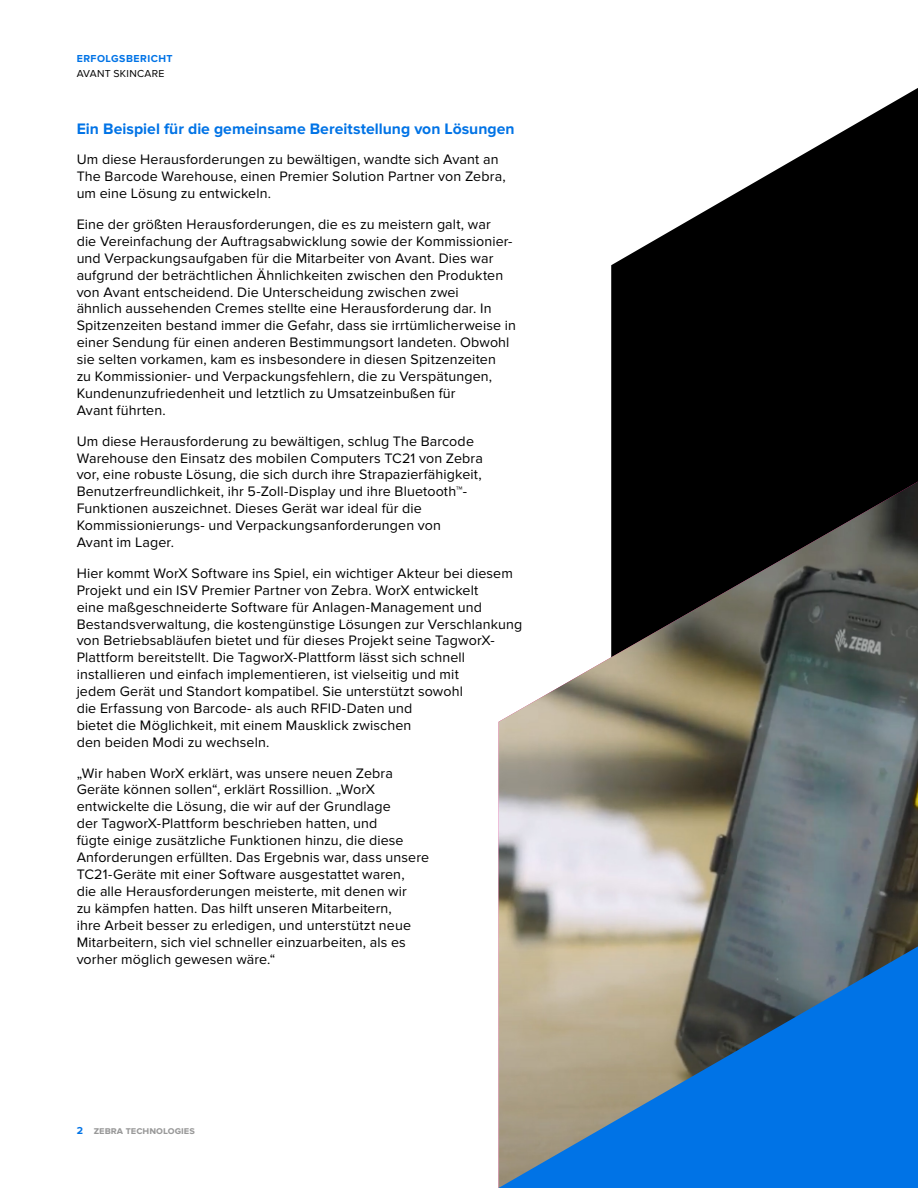
<style>
.page{position:relative;width:918px;height:1188px;background:#fff}
.page>*{position:absolute;margin:0;border:0;box-sizing:border-box;transform-origin:0 0}
.t1{font:700 15.75px "Proxima Nova";color:#0073e6}
.t2{font:14.25px/17px "Proxima Nova";letter-spacing:.01em;color:#000}
.t3{font:700 10.5px "Proxima Nova";color:#999}
.t4{font:700 10.5px "Proxima Nova";letter-spacing:.045em;color:#0073e6}
.t5{font:10.5px "Proxima Nova";letter-spacing:.025em;color:#000}
.s1{color:#0073e6}
</style>
<div class="page">
<svg style="left:611px;top:88px;width:307px;height:394px;fill:#000"></svg>
<img style="left:499px;top:482px;width:419px;height:464px">
<svg style="left:499px;top:946px;width:419px;height:242px"></svg>
<p class="t4" style="left:77px;top:53px;width:98px">ERFOLGSBERICHT</p>
<p class="t5" style="left:77px;top:67px;width:89px">AVANT SKINCARE</p>
<p class="t1" style="left:77px;top:120px;width:440px">Ein Beispiel für die gemeinsame Bereitstellung von Lösungen</p>
<p class="t2" style="left:77px;top:151px;width:430px">Um diese Herausforderungen zu bewältigen, wandte sich Avant an<br>The Barcode Warehouse, einen Premier Solution Partner von Zebra, um eine Lösung zu entwickeln.</p>
<p class="t2" style="left:77px;top:216px;width:441px">Eine der größten Herausforderungen, die es zu meistern galt, war<br>die Vereinfachung der Auftragsabwicklung sowie der Kommissionier&shy;und Verpackungsaufgaben für die Mitarbeiter von Avant. Dies war aufgrund der beträchtlichen Ähnlichkeiten zwischen den Produkten von Avant entscheidend. Die Unterscheidung zwischen zwei<br>ähnlich aussehenden Cremes stellte eine Herausforderung dar. In Spitzenzeiten bestand immer die Gefahr, dass sie irrtümlicherweise in einer Sendung für einen anderen Bestimmungsort landeten. Obwohl sie selten vorkamen, kam es insbesondere in diesen Spitzenzeiten<br>zu Kommissionier- und Verpackungsfehlern, die zu Verspätungen, Kundenunzufriedenheit und letztlich zu Umsatzeinbußen für<br>Avant führten.</p>
<p class="t2" style="left:77px;top:433px;width:408px">Um diese Herausforderung zu bewältigen, schlug The Barcode Warehouse den Einsatz des mobilen Computers TC21 von Zebra vor, eine robuste Lösung, die sich durch ihre Strapazierfähigkeit, Benutzerfreundlichkeit, ihr 5-Zoll-Display und ihre Bluetooth™- Funktionen auszeichnet. Dieses Gerät war ideal für die Kommissionierungs- und Verpackungsanforderungen von<br>Avant im Lager.</p>
<p class="t2" style="left:77px;top:565px;width:447px">Hier kommt WorX Software ins Spiel, ein wichtiger Akteur bei diesem Projekt und ein ISV Premier Partner von Zebra. WorX entwickelt<br>eine maßgeschneiderte Software für Anlagen-Management und Bestandsverwaltung, die kostengünstige Lösungen zur Verschlankung von Betriebsabläufen bietet und für dieses Projekt seine TagworX-Plattform bereitstellt. Die TagworX-Plattform lässt sich schnell installieren und einfach implementieren, ist vielseitig und mit<br>jedem Gerät und Standort kompatibel. Sie unterstützt sowohl<br>die Erfassung von Barcode- als auch RFID-Daten und<br>bietet die Möglichkeit, mit einem Mausklick zwischen<br>den beiden Modi zu wechseln.</p>
<p class="t2" style="left:77px;top:765px;width:354px">„Wir haben WorX erklärt, was unsere neuen Zebra Geräte können sollen“, erklärt Rossillion. „WorX entwickelte die Lösung, die wir auf der Grundlage<br>der TagworX-Plattform beschrieben hatten, und<br>fügte einige zusätzliche Funktionen hinzu, die diese Anforderungen erfüllten. Das Ergebnis war, dass unsere TC21-Geräte mit einer Software ausgestattet waren,<br>die alle Herausforderungen meisterte, mit denen wir<br>zu kämpfen hatten. Das hilft unseren Mitarbeitern,<br>ihre Arbeit besser zu erledigen, und unterstützt neue Mitarbeitern, sich viel schneller einzuarbeiten, als es vorher möglich gewesen wäre.“</p>
<p class="t3" style="left:77px;top:1124px;width:120px"><span class="s1">2</span> zebra technologies</p>
</div>
